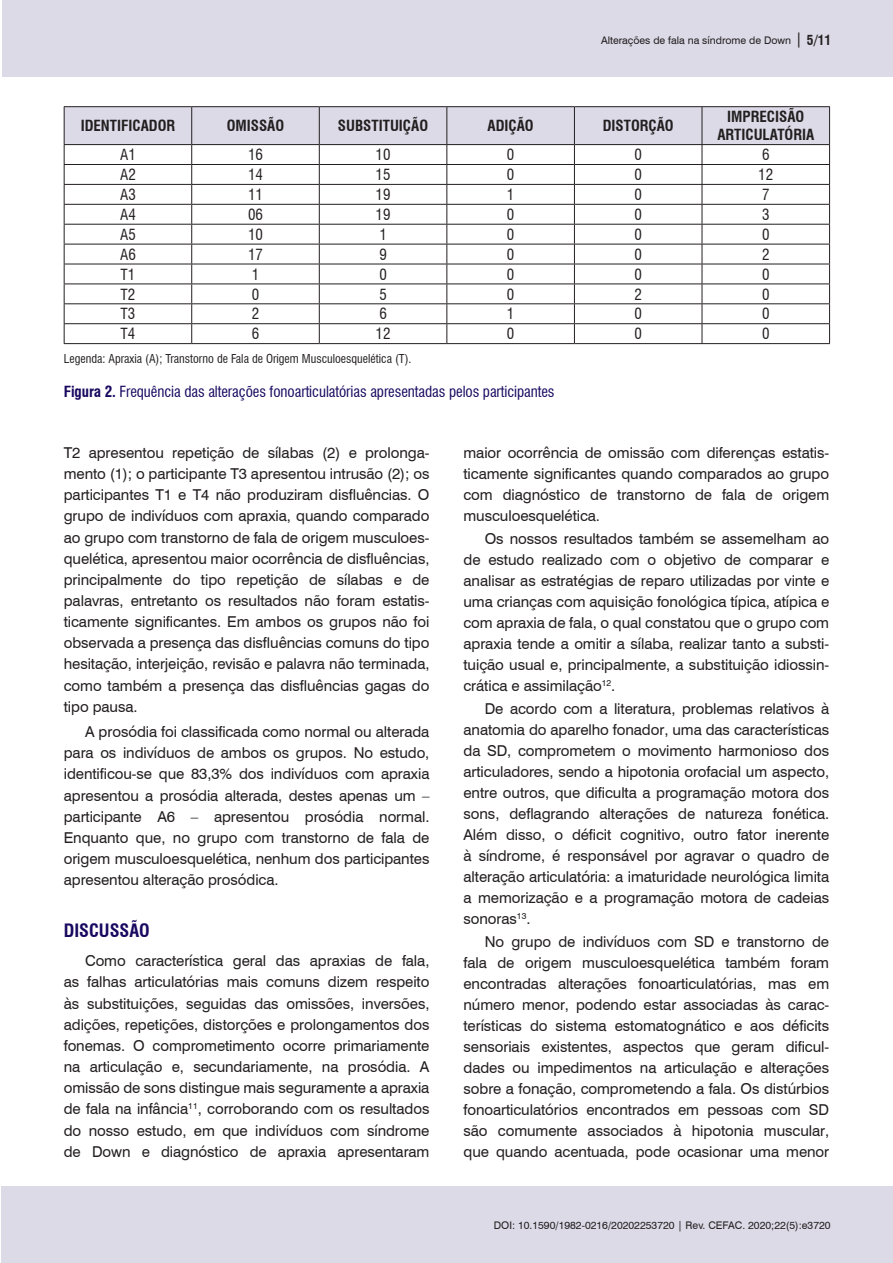
<style>
.page{position:relative;width:893px;height:1263px;background:#fff}
.page>*{position:absolute;margin:0;border:0;box-sizing:border-box;transform-origin:0 0}
.Nivel_1{font:700 condensed 18px "Swiss 721 BT";color:#18085f}
.Corpo_do_texto{font:15px/21px "Swiss 721 BT";letter-spacing:-.005em;color:#231f20;text-align:justify}
.Texto_tabelas{font:condensed 15px "Swiss 721 BT";color:#231f20}
.Titulo_tabelas_e_gr{font:condensed 15px "Swiss 721 BT";letter-spacing:-.005em;color:#18085f}
.Texto_tabelas-2{font:700 condensed 15px/18px "Swiss 721 BT";color:#231f20;text-align:center}
.Legendas{font:condensed 12px "Swiss 721 BT";color:#231f20}
.t1{font:10.5px "Swiss 721 BT";color:#231f20}
.s1{font-size:15px}
.s2{font-weight:700;font-stretch:condensed;font-size:13.5px}
.s3{font-weight:700}
</style>
<div class="page">
<div style="left:1px;top:1186px;width:892px;height:77px;background:#dcdae7"></div>
<div style="left:2px;top:0;width:891px;height:77px;background:#dcdae7"></div>
<hr style="left:64px;top:106px;width:128px;height:1px;background:#231f20">
<hr style="left:192px;top:106px;width:127px;height:1px;background:#231f20">
<hr style="left:319px;top:106px;width:128px;height:1px;background:#231f20">
<hr style="left:447px;top:106px;width:127px;height:1px;background:#231f20">
<hr style="left:574px;top:106px;width:128px;height:1px;background:#231f20">
<hr style="left:702px;top:106px;width:128px;height:1px;background:#231f20">
<svg style="left:64px;top:107px;width:766px;height:236px"></svg>
<hr style="left:64px;top:343px;width:128px;height:1px;background:#231f20">
<hr style="left:192px;top:343px;width:127px;height:1px;background:#231f20">
<hr style="left:319px;top:343px;width:128px;height:1px;background:#231f20">
<hr style="left:447px;top:343px;width:127px;height:1px;background:#231f20">
<hr style="left:574px;top:343px;width:128px;height:1px;background:#231f20">
<hr style="left:702px;top:343px;width:128px;height:1px;background:#231f20">
<p class="t1" style="left:601px;top:33px;width:232px">Alterações de fala na síndrome de Down <span class="s1">|</span> <span class="s2">5/11</span></p>
<p class="Texto_tabelas-2" style="left:81px;top:117px;width:96px">IDENTIFICADOR</p>
<p class="Texto_tabelas-2" style="left:227px;top:117px;width:59px">OMISSÃO</p>
<p class="Texto_tabelas-2" style="left:338px;top:117px;width:92px">SUBSTITUIÇÃO</p>
<p class="Texto_tabelas-2" style="left:487px;top:117px;width:48px">ADIÇÃO</p>
<p class="Texto_tabelas-2" style="left:603px;top:117px;width:72px">DISTORÇÃO</p>
<p class="Texto_tabelas-2" style="left:717px;top:108px;width:98px">IMPRECISÃO<br>ARTICULATÓRIA</p>
<p class="Texto_tabelas" style="left:120px;top:146px;width:17px">A1</p>
<p class="Texto_tabelas" style="left:248px;top:146px;width:16px">16</p>
<p class="Texto_tabelas" style="left:376px;top:146px;width:16px">10</p>
<p class="Texto_tabelas" style="left:507px;top:146px;width:9px">0</p>
<p class="Texto_tabelas" style="left:634px;top:146px;width:9px">0</p>
<p class="Texto_tabelas" style="left:762px;top:146px;width:9px">6</p>
<p class="Texto_tabelas" style="left:120px;top:166px;width:17px">A2</p>
<p class="Texto_tabelas" style="left:248px;top:166px;width:16px">14</p>
<p class="Texto_tabelas" style="left:376px;top:166px;width:16px">15</p>
<p class="Texto_tabelas" style="left:507px;top:166px;width:9px">0</p>
<p class="Texto_tabelas" style="left:634px;top:166px;width:9px">0</p>
<p class="Texto_tabelas" style="left:758px;top:166px;width:16px">12</p>
<p class="Texto_tabelas" style="left:120px;top:186px;width:17px">A3</p>
<p class="Texto_tabelas" style="left:248px;top:186px;width:16px">11</p>
<p class="Texto_tabelas" style="left:376px;top:186px;width:16px">19</p>
<p class="Texto_tabelas" style="left:507px;top:186px;width:9px">1</p>
<p class="Texto_tabelas" style="left:634px;top:186px;width:9px">0</p>
<p class="Texto_tabelas" style="left:762px;top:186px;width:9px">7</p>
<p class="Texto_tabelas" style="left:120px;top:205px;width:17px">A4</p>
<p class="Texto_tabelas" style="left:248px;top:205px;width:16px">06</p>
<p class="Texto_tabelas" style="left:376px;top:205px;width:16px">19</p>
<p class="Texto_tabelas" style="left:507px;top:205px;width:9px">0</p>
<p class="Texto_tabelas" style="left:634px;top:205px;width:9px">0</p>
<p class="Texto_tabelas" style="left:762px;top:205px;width:9px">3</p>
<p class="Texto_tabelas" style="left:120px;top:225px;width:17px">A5</p>
<p class="Texto_tabelas" style="left:248px;top:225px;width:16px">10</p>
<p class="Texto_tabelas" style="left:379px;top:225px;width:9px">1</p>
<p class="Texto_tabelas" style="left:507px;top:225px;width:9px">0</p>
<p class="Texto_tabelas" style="left:634px;top:225px;width:9px">0</p>
<p class="Texto_tabelas" style="left:762px;top:225px;width:9px">0</p>
<p class="Texto_tabelas" style="left:120px;top:245px;width:17px">A6</p>
<p class="Texto_tabelas" style="left:248px;top:245px;width:16px">17</p>
<p class="Texto_tabelas" style="left:379px;top:245px;width:9px">9</p>
<p class="Texto_tabelas" style="left:507px;top:245px;width:9px">0</p>
<p class="Texto_tabelas" style="left:634px;top:245px;width:9px">0</p>
<p class="Texto_tabelas" style="left:762px;top:245px;width:9px">2</p>
<p class="Texto_tabelas" style="left:121px;top:265px;width:16px">T1</p>
<p class="Texto_tabelas" style="left:252px;top:265px;width:9px">1</p>
<p class="Texto_tabelas" style="left:379px;top:265px;width:9px">0</p>
<p class="Texto_tabelas" style="left:507px;top:265px;width:9px">0</p>
<p class="Texto_tabelas" style="left:634px;top:265px;width:9px">0</p>
<p class="Texto_tabelas" style="left:762px;top:265px;width:9px">0</p>
<p class="Texto_tabelas" style="left:121px;top:285px;width:16px">T2</p>
<p class="Texto_tabelas" style="left:252px;top:285px;width:9px">0</p>
<p class="Texto_tabelas" style="left:379px;top:285px;width:9px">5</p>
<p class="Texto_tabelas" style="left:507px;top:285px;width:9px">0</p>
<p class="Texto_tabelas" style="left:634px;top:285px;width:9px">2</p>
<p class="Texto_tabelas" style="left:762px;top:285px;width:9px">0</p>
<p class="Texto_tabelas" style="left:121px;top:305px;width:16px">T3</p>
<p class="Texto_tabelas" style="left:252px;top:305px;width:9px">2</p>
<p class="Texto_tabelas" style="left:379px;top:305px;width:9px">6</p>
<p class="Texto_tabelas" style="left:507px;top:305px;width:9px">1</p>
<p class="Texto_tabelas" style="left:634px;top:305px;width:9px">0</p>
<p class="Texto_tabelas" style="left:762px;top:305px;width:9px">0</p>
<p class="Texto_tabelas" style="left:121px;top:325px;width:16px">T4</p>
<p class="Texto_tabelas" style="left:252px;top:325px;width:9px">6</p>
<p class="Texto_tabelas" style="left:376px;top:325px;width:16px">12</p>
<p class="Texto_tabelas" style="left:507px;top:325px;width:9px">0</p>
<p class="Texto_tabelas" style="left:634px;top:325px;width:9px">0</p>
<p class="Texto_tabelas" style="left:762px;top:325px;width:9px">0</p>
<p class="Legendas" style="left:64px;top:351px;width:349px">Legenda: Apraxia (A); Transtorno de Fala de Origem Musculoesquelética (T).</p>
<p class="Titulo_tabelas_e_gr" style="left:64px;top:382px;width:492px"><span class="s3">Figura 2.</span> Frequência das alterações fonoarticulatórias apresentadas pelos participantes</p>
<p class="Corpo_do_texto" style="left:64px;top:441px;width:367px">T2 apresentou repetição de sílabas (2) e prolonga&shy;mento (1); o participante T3 apresentou intrusão (2); os participantes T1 e T4 não produziram disfluências. O grupo de indivíduos com apraxia, quando comparado ao grupo com transtorno de fala de origem musculoes&shy;quelética, apresentou maior ocorrência de disfluências, principalmente do tipo repetição de sílabas e de palavras, entretanto os resultados não foram estatis&shy;ticamente significantes. Em ambos os grupos não foi observada a presença das disfluências comuns do tipo hesitação, interjeição, revisão e palavra não terminada, como também a presença das disfluências gagas do tipo pausa.</p>
<p class="Corpo_do_texto" style="left:64px;top:721px;width:367px;text-indent:21px">A prosódia foi classificada como normal ou alterada para os indivíduos de ambos os grupos. No estudo, identificou-se que 83,3% dos indivíduos com apraxia apresentou a prosódia alterada, destes apenas um – participante A6 – apresentou prosódia normal.<br>Enquanto que, no grupo com transtorno de fala de origem musculoesquelética, nenhum dos participantes apresentou alteração prosódica.</p>
<p class="Nivel_1" style="left:64px;top:919px;width:88px">DISCUSSÃO</p>
<p class="Corpo_do_texto" style="left:64px;top:950px;width:367px;text-indent:21px">Como característica geral das apraxias de fala, as falhas articulatórias mais comuns dizem respeito às substituições, seguidas das omissões, inversões, adições, repetições, distorções e prolongamentos dos fonemas. O comprometimento ocorre primariamente na articulação e, secundariamente, na prosódia. A omissão de sons distingue mais seguramente a apraxia de fala na infância<sup>11</sup>, corroborando com os resultados do nosso estudo, em que indivíduos com síndrome de Down e diagnóstico de apraxia apresentaram</p>
<p class="Corpo_do_texto" style="left:463px;top:441px;width:367px">maior ocorrência de omissão com diferenças estatis&shy;ticamente significantes quando comparados ao grupo com diagnóstico de transtorno de fala de origem musculoesquelética.</p>
<p class="Corpo_do_texto" style="left:463px;top:527px;width:367px;text-indent:21px">Os nossos resultados também se assemelham ao de estudo realizado com o objetivo de comparar e analisar as estratégias de reparo utilizadas por vinte e uma crianças com aquisição fonológica típica, atípica e com apraxia de fala, o qual constatou que o grupo com apraxia tende a omitir a sílaba, realizar tanto a substi&shy;tuição usual e, principalmente, a substituição idiossin&shy;crática e assimilação<sup>12</sup>.</p>
<p class="Corpo_do_texto" style="left:463px;top:697px;width:367px;text-indent:21px">De acordo com a literatura, problemas relativos à anatomia do aparelho fonador, uma das características da SD, comprometem o movimento harmonioso dos articuladores, sendo a hipotonia orofacial um aspecto, entre outros, que dificulta a programação motora dos sons, deflagrando alterações de natureza fonética.<br>Além disso, o déficit cognitivo, outro fator inerente à síndrome, é responsável por agravar o quadro de alteração articulatória: a imaturidade neurológica limita a memorização e a programação motora de cadeias sonoras<sup>13</sup>.</p>
<p class="Corpo_do_texto" style="left:463px;top:930px;width:367px;text-indent:21px">No grupo de indivíduos com SD e transtorno de fala de origem musculoesquelética também foram encontradas alterações fonoarticulatórias, mas em número menor, podendo estar associadas às carac&shy;terísticas do sistema estomatognático e aos déficits sensoriais existentes, aspectos que geram dificul&shy;dades ou impedimentos na articulação e alterações sobre a fonação, comprometendo a fala. Os distúrbios fonoarticulatórios encontrados em pessoas com SD são comumente associados à hipotonia muscular, que quando acentuada, pode ocasionar uma menor</p>
<p class="t1" style="left:494px;top:1218px;width:338px">DOI: 10.1590/1982-0216/20202253720 | Rev. CEFAC. 2020;22(5):e3720</p>
</div>
